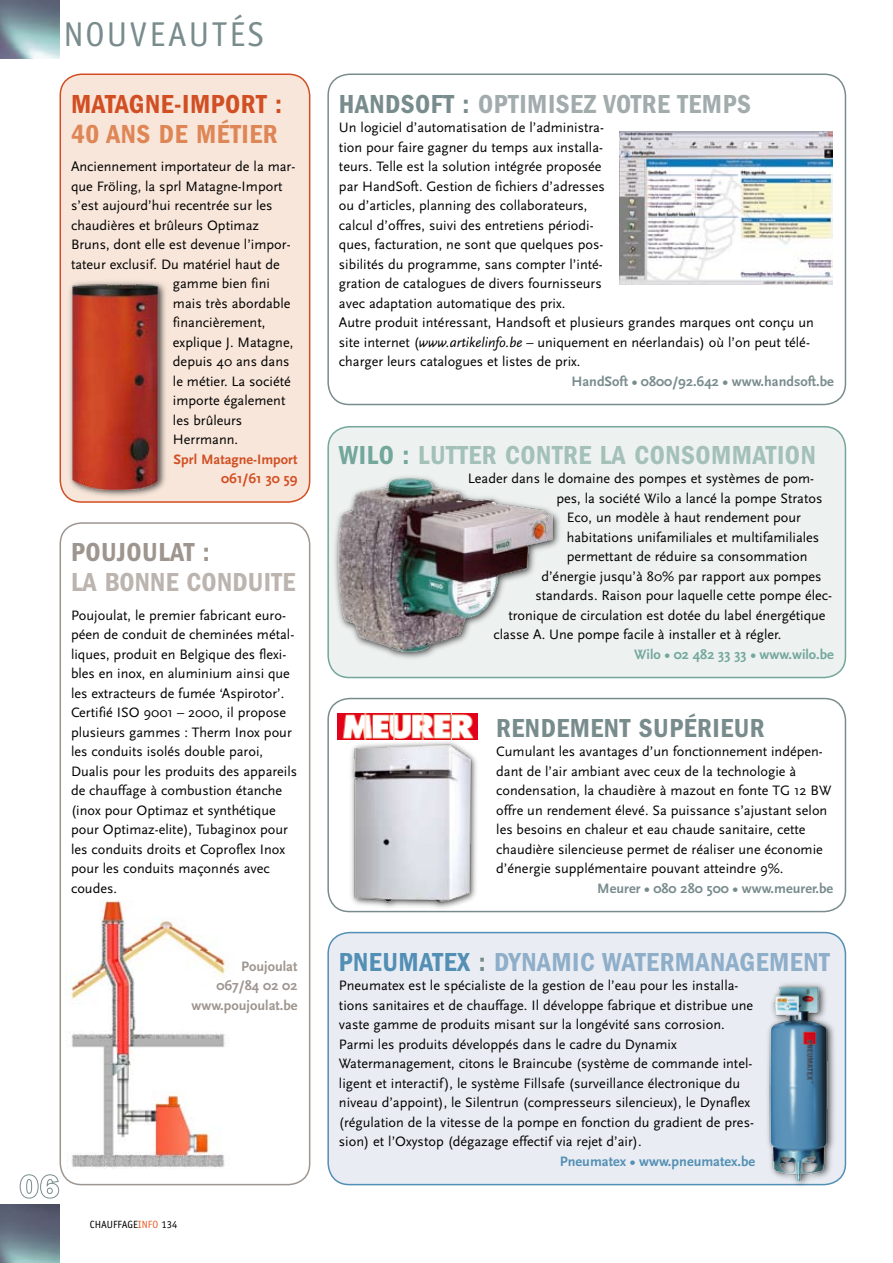
<style>
.page{position:relative;width:893px;height:1263px;background:#fff}
.page>*{position:absolute;margin:0;border:0;box-sizing:border-box;transform-origin:0 0}
.t1{font:34.5px "Officina Sans Std";color:#798c8d}
.t2{font:27px "ITC Franklin Gothic Std Dm Cd";letter-spacing:.02em;color:#8faec9}
.t3{font:27px "ITC Franklin Gothic Std Dm Cd";letter-spacing:.02em;color:#a3c0b9}
.t4{font:27px "ITC Franklin Gothic Std Dm Cd";letter-spacing:.02em;color:#a3acad}
.t5{font:27px "ITC Franklin Gothic Std Dm Cd";letter-spacing:.02em;color:#798c8d}
.t6{font:27px "ITC Franklin Gothic Std Dm Cd";letter-spacing:.02em;color:#d14f23}
.t7{font:27px "ITC Franklin Gothic Std Dm Cd";letter-spacing:.01em;color:#bcb4af}
.t8{font:27px "ITC Franklin Gothic Std Dm Cd";letter-spacing:.02em;color:#df8657}
.t9{font:27px "ITC Franklin Gothic Std Dm Cd";letter-spacing:.02em;color:#9e958f}
.t10{font:14.25px/19.5px "Scala Sans";color:#000}
.t11{font:700 14.25px "Scala Sans";color:#798c8d}
.t12{font:700 14.25px/19.5px "Scala Sans";color:#9e958f;text-align:right}
.t13{font:700 14.25px/19.5px "Scala Sans";color:#d14f23;text-align:right}
.t14{font:700 14.25px "Scala Sans";color:#73a79c}
.t15{font:700 14.25px "Scala Sans";color:#538fb4}
.t16{font:10.5px "Officina Sans Std";color:#000}
.s1{color:#798c8d}
.s2{font-style:italic}
.s3{color:#73a79c}
.s4{color:#538fb4}
.s5{color:#e95e27}
</style>
<div class="page">
<img style="left:0;top:1205px;width:60px;height:58px">
<img style="left:0;top:0;width:60px;height:58px">
<svg style="left:20px;top:1174px;width:39px;height:24px"></svg>
<div style="left:328px;top:427px;width:517px;height:250px;background:#edf1ef;border-radius:21px"></div>
<div style="left:327px;top:426px;width:519px;height:252px;border:2px solid #73a79c;border-radius:21px"></div>
<img style="left:327px;top:477px;width:233px;height:179px">
<img style="left:65px;top:901px;width:164px;height:278px">
<div style="left:60px;top:74px;width:250px;height:428px;background:#f8e6da;border-radius:21px"></div>
<div style="left:60px;top:74px;width:250px;height:429px;border:2px solid #d14f23;border-radius:21px"></div>
<div style="left:327px;top:74px;width:519px;height:331px;border:2px solid #798c8d;border-radius:21px"></div>
<div style="left:327px;top:698px;width:519px;height:214px;border:2px solid #798c8d;border-radius:21px"></div>
<div style="left:60px;top:522px;width:250px;height:663px;border:2px solid #9e958f;border-radius:21px"></div>
<div style="left:66px;top:278px;width:103px;height:222px;background:#000;opacity:.75"></div>
<img style="left:70px;top:281px;width:91px;height:208px">
<div style="left:328px;top:932px;width:517px;height:252px;background:#e9edf3;border-radius:21px"></div>
<div style="left:327px;top:932px;width:519px;height:253px;border:2px solid #538fb4;border-radius:21px"></div>
<div style="left:764px;top:980px;width:73px;height:210px;background:#000;opacity:.75"></div>
<img style="left:764px;top:984px;width:72px;height:197px">
<img style="left:327px;top:734px;width:153px;height:176px">
<img style="left:338px;top:713px;width:139px;height:27px">
<img style="left:619px;top:132px;width:213px;height:153px">
<h1 class="t1" style="left:64px;top:14px;width:42px">NOUVE</h1>
<h1 class="t1" style="left:168px;top:14px;width:97px">AUTés</h1>
<h2 class="t6" style="left:71px;top:88px;width:213px">MATAGNE-IMPORT :</h2>
<h2 class="t8" style="left:71px;top:118px;width:208px">40 ANS DE MÉTIER</h2>
<p class="t10" style="left:71px;top:157px;width:226px">Anciennement importateur de la mar-</p>
<p class="t10" style="left:71px;top:176px;width:213px">que Fröling, la sprl Matagne-Import</p>
<p class="t10" style="left:71px;top:196px;width:203px">s’est aujourd’hui recentrée sur les</p>
<p class="t10" style="left:71px;top:215px;width:189px">chaudières et brûleurs Optimaz</p>
<p class="t10" style="left:71px;top:235px;width:221px">Bruns, dont elle est devenue l’impor-</p>
<p class="t10" style="left:71px;top:254px;width:210px">tateur exclusif. Du matériel haut de</p>
<p class="t10" style="left:173px;top:274px;width:98px">gamme bien fini</p>
<p class="t10" style="left:173px;top:293px;width:119px">mais très abordable</p>
<p class="t10" style="left:173px;top:313px;width:94px">financièrement,</p>
<p class="t10" style="left:173px;top:332px;width:122px">explique J. Matagne,</p>
<p class="t10" style="left:173px;top:352px;width:118px">depuis 40 ans dans</p>
<p class="t10" style="left:173px;top:371px;width:119px">le métier. La société</p>
<p class="t10" style="left:173px;top:391px;width:114px">importe également</p>
<p class="t10" style="left:173px;top:410px;width:71px">les brûleurs</p>
<p class="t10" style="left:173px;top:430px;width:67px">Herrmann.</p>
<p class="t13" style="left:174px;top:449px;width:125px">Sprl Matagne-Import<br>061/61 30 59</p>
<h2 class="t9" style="left:71px;top:537px;width:140px">POUJOULAT :</h2>
<h2 class="t7" style="left:71px;top:567px;width:226px">LA BONNE CONDUITE</h2>
<p class="t10" style="left:71px;top:605px;width:228px">Poujoulat, le premier fabricant euro&shy;péen de conduit de cheminées métal&shy;liques, produit en Belgique des flexi&shy;bles en inox, en aluminium ainsi que les extracteurs de fumée ‘Aspirotor’.<br>Certifié ISO 9001 – 2000, il propose plusieurs gammes : Therm Inox pour les conduits isolés double paroi, Dualis pour les produits des appareils de chauffage à combustion étanche (inox pour Optimaz et synthétique pour Optimaz-elite), Tubaginox pour les conduits droits et Coproflex Inox pour les conduits maçonnés avec coudes.</p>
<h2 class="t4" style="left:339px;top:88px;width:413px"><span class="s1">HANDSOFT :</span> OPTIMISEZ VOTRE TEMPS</h2>
<p class="t10" style="left:339px;top:118px;width:476px">Un logiciel d’automatisation de l’administra-<br>tion pour faire gagner du temps aux installa-<br>teurs. Telle est la solution intégrée proposée<br>par HandSoft. Gestion de fichiers d’adresses<br>ou d’articles, planning des collaborateurs,<br>calcul d’offres, suivi des entretiens périodi-<br>ques, facturation, ne sont que quelques pos-<br>sibilités du programme, sans compter l’inté-<br>gration de catalogues de divers fournisseurs<br>avec adaptation automatique des prix.<br>Autre produit intéressant, Handsoft et plusieurs grandes marques ont conçu un site internet (<span class="s2">www.artikelinfo.be</span> – uniquement en néerlandais) où l’on peut télé&shy;charger leurs catalogues et listes de prix.</p>
<p class="t11" style="left:571px;top:373px;width:264px">HandSoft • 0800/92.642 • www.handsoft.be</p>
<h2 class="t3" style="left:339px;top:439px;width:478px"><span class="s3">WILO :</span> LUTTER CONTRE LA CONSOMMATION</h2>
<p class="t10" style="left:468px;top:469px;width:348px">Leader dans le domaine des pompes et systèmes de pom-</p>
<p class="t10" style="left:556px;top:488px;width:268px">pes, la société Wilo a lancé la pompe Stratos</p>
<p class="t10" style="left:567px;top:508px;width:235px">Eco, un modèle à haut rendement pour</p>
<p class="t10" style="left:567px;top:527px;width:254px">habitations unifamiliales et multifamiliales</p>
<p class="t10" style="left:567px;top:547px;width:242px">permettant de réduire sa consommation</p>
<p class="t10" style="left:541px;top:566px;width:282px">d’énergie jusqu’à 80% par rapport aux pompes</p>
<p class="t10" style="left:535px;top:586px;width:298px">standards. Raison pour laquelle cette pompe élec-</p>
<p class="t10" style="left:508px;top:605px;width:319px">tronique de circulation est dotée du label énergétique</p>
<p class="t10" style="left:493px;top:625px;width:290px">classe A. Une pompe facile à installer et à régler.</p>
<p class="t14" style="left:634px;top:646px;width:201px">Wilo • 02 482 33 33 • www.wilo.be</p>
<h2 class="t5" style="left:496px;top:712px;width:270px">RENDEMENT SUPÉRIEUR</h2>
<p class="t10" style="left:496px;top:742px;width:337px">Cumulant les avantages d’un fonctionnement indépen&shy;dant de l’air ambiant avec ceux de la technologie à condensation, la chaudière à mazout en fonte TG 12 BW offre un rendement élevé. Sa puissance s’ajustant selon les besoins en chaleur et eau chaude sanitaire, cette chaudière silencieuse permet de réaliser une économie d’énergie supplémentaire pouvant atteindre 9%.</p>
<p class="t11" style="left:597px;top:880px;width:237px">Meurer • 080 280 500 • www.meurer.be</p>
<p class="t12" style="left:191px;top:956px;width:108px">Poujoulat<br>067/84 02 02 www.poujoulat.be</p>
<h2 class="t2" style="left:339px;top:946px;width:492px"><span class="s4">PNEUMATEX</span> <span class="s1">:</span> DYNAMIC WATERMANAGEMENT</h2>
<p class="t10" style="left:339px;top:976px;width:416px">Pneumatex est le spécialiste de la gestion de l’eau pour les installa&shy;tions sanitaires et de chauffage. Il développe fabrique et distribue une vaste gamme de produits misant sur la longévité sans corrosion.<br>Parmi les produits développés dans le cadre du Dynamix Watermanagement, citons le Braincube (système de commande intel&shy;ligent et interactif), le système Fillsafe (surveillance électronique du niveau d’appoint), le Silentrun (compresseurs silencieux), le Dynaflex (régulation de la vitesse de la pompe en fonction du gradient de pres&shy;sion) et l’Oxystop (dégazage effectif via rejet d’air).</p>
<p class="t15" style="left:560px;top:1153px;width:197px">Pneumatex • www.pneumatex.be</p>
<p class="t16" style="left:90px;top:1218px;width:89px">CHAU FFAGE<span class="s5">INFO</span> 134</p>
</div>
